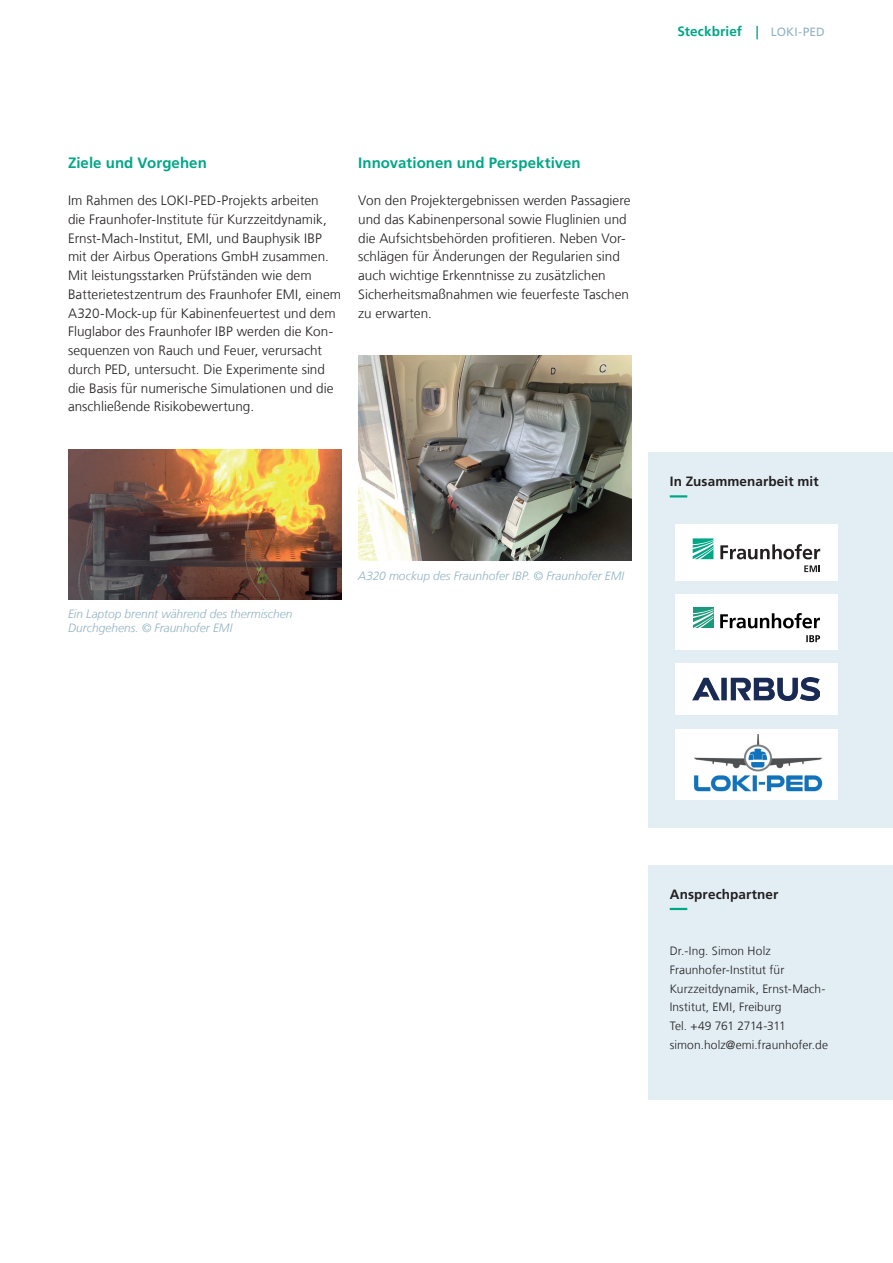
<style>
.page{position:relative;width:893px;height:1263px;background:#fff}
.page>*{position:absolute;margin:0;border:0;box-sizing:border-box;transform-origin:0 0}
.t1{font:700 15px "Frutiger LT Com";letter-spacing:.005em;color:#00a786}
.t2{font:300 13.5px/18.8px "Frutiger LT Com";letter-spacing:.005em;color:#231f20}
.t3{font:700 13.5px "Frutiger LT Com";letter-spacing:.01em;color:#231f20}
.t4{font:700 13.5px "Frutiger LT Com";letter-spacing:.01em;color:#00a786}
.t5{font:300 12px/18.8px "Frutiger LT Com";letter-spacing:.005em;color:#231f20}
.t6{font:italic 300 12px/14.4px "Frutiger LT Com";letter-spacing:-.005em;color:#93b3c3}
.s1{font-weight:400;font-size:12px;color:#93b3c3}
</style>
<div class="page">
<div style="left:648px;top:453px;width:245px;height:375px;background:#e2eef4"></div>
<svg style="left:670px;top:495px;width:18px;height:2px"></svg>
<div style="left:648px;top:865px;width:245px;height:235px;background:#e2eef4"></div>
<svg style="left:670px;top:908px;width:18px;height:2px"></svg>
<img style="left:68px;top:450px;width:273px;height:150px">
<img style="left:358px;top:355px;width:273px;height:205px">
<div style="left:675px;top:524px;width:163px;height:56px;background:#fff"></div>
<svg style="left:693px;top:538px;width:20px;height:21px"></svg>
<svg style="left:720px;top:544px;width:100px;height:15px"></svg>
<svg style="left:804px;top:565px;width:16px;height:7px"></svg>
<div style="left:675px;top:594px;width:163px;height:55px;background:#fff"></div>
<svg style="left:720px;top:613px;width:100px;height:15px"></svg>
<svg style="left:806px;top:635px;width:14px;height:7px"></svg>
<div style="left:693px;top:607px;width:20px;height:21px;background:#1b997b"></div>
<svg style="left:693px;top:608px;width:20px;height:20px"></svg>
<div style="left:675px;top:729px;width:163px;height:70px;background:#fff"></div>
<div style="left:675px;top:663px;width:163px;height:52px;background:#fff"></div>
<img style="left:692px;top:677px;width:127px;height:24px">
<img style="left:694px;top:735px;width:128px;height:57px">
<p class="t4" style="left:678px;top:24px;width:149px">Steckbrief | <span class="s1">LOKI-PED</span></p>
<p class="t1" style="left:68px;top:154px;width:140px">Ziele und Vorgehen</p>
<p class="t2" style="left:68px;top:191px;width:274px">Im Rahmen des LOKI-PED-Projekts arbeiten<br>die Fraunhofer-Institute für Kurzzeitdynamik, Ernst-Mach-Institut, EMI, und Bauphysik IBP mit der Airbus Operations GmbH zusammen.<br>Mit leistungsstarken Prüfständen wie dem Batterietestzentrum des Fraunhofer EMI, einem A320-Mock-up für Kabinenfeuertest und dem Fluglabor des Fraunhofer IBP werden die Kon&shy;sequenzen von Rauch und Feuer, verursacht durch PED, untersucht. Die Experimente sind die Basis für numerische Simulationen und die anschließende Risikobewertung.</p>
<p class="t1" style="left:358px;top:154px;width:224px">Innovationen und Perspektiven</p>
<p class="t2" style="left:358px;top:191px;width:274px">Von den Projektergebnissen werden Passagiere und das Kabinenpersonal sowie Fluglinien und die Aufsichtsbehörden profitieren. Neben Vor&shy;schlägen für Änderungen der Regularien sind auch wichtige Erkenntnisse zu zusätzlichen Sicherheitsmaßnahmen wie feuerfeste Taschen zu erwarten.</p>
<p class="t6" style="left:68px;top:606px;width:226px">Ein Laptop brennt während des thermischen<br>Durchgehens. © Fraunhofer EMI</p>
<p class="t6" style="left:358px;top:569px;width:267px">A320 mockup des Fraunhofer IBP. © Fraunhofer EMI</p>
<p class="t3" style="left:670px;top:474px;width:150px">In Zusammenarbeit mit</p>
<p class="t3" style="left:670px;top:886px;width:110px">Ansprechpartner</p>
<p class="t5" style="left:670px;top:942px;width:160px">Dr.-Ing. Simon Holz<br>Fraunhofer-Institut für<br>Kurzzeitdynamik, Ernst-Mach-<br>Institut, EMI, Freiburg<br>Tel. +49 761 2714-311 simon.holz@emi.fraunhofer.de</p>
</div>
